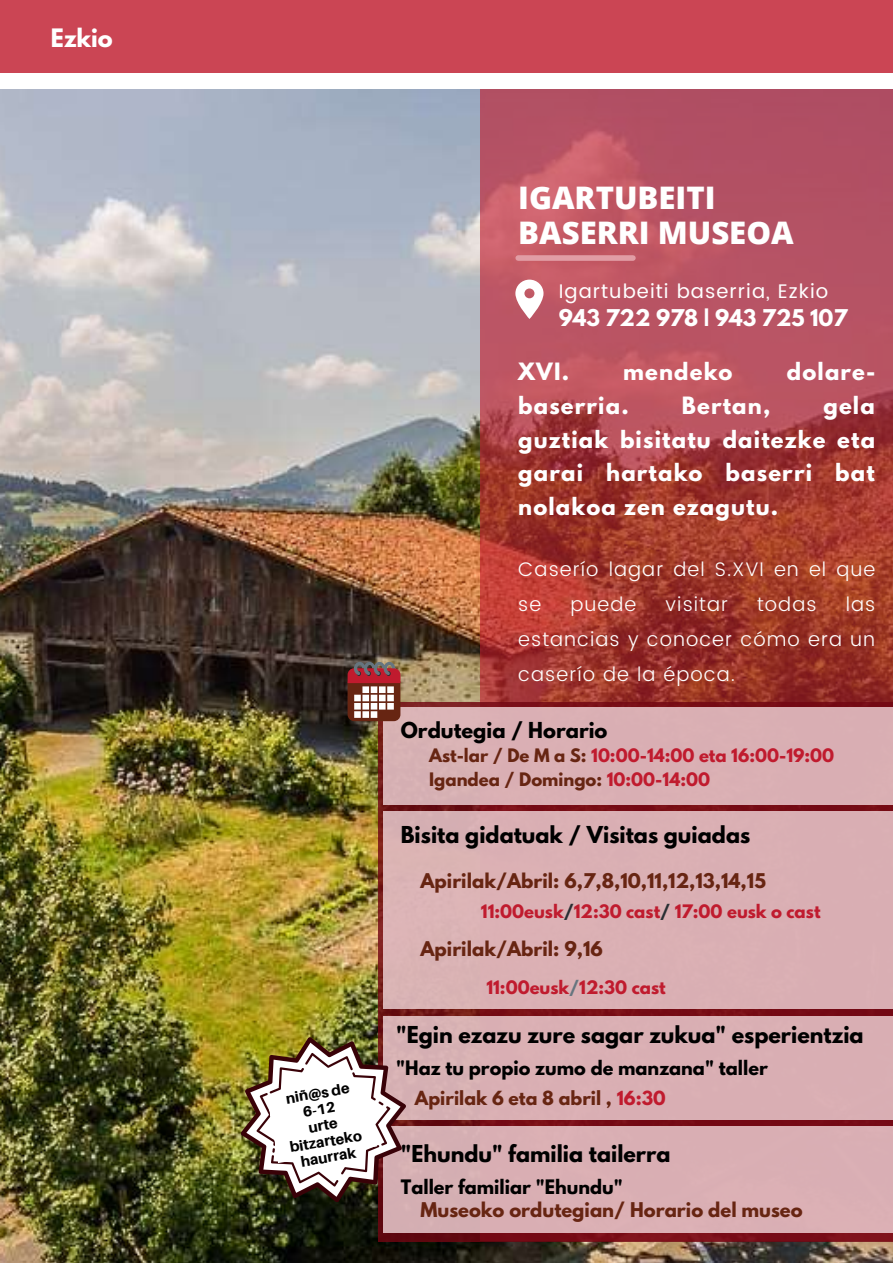
<style>
.page{position:relative;width:893px;height:1264px;background:#fff}
.page>*{position:absolute;margin:0;border:0;box-sizing:border-box;transform-origin:0 0}
.t1{font:800 31.05px/35px "Open Sans";color:#fff}
.t2{font:700 22.5px "League Spartan";color:#fff}
.t3{font:700 21.15px/33.8px "League Spartan";letter-spacing:.055em;color:#fff;text-align:justify}
.t4{font:700 20.7px "League Spartan";color:#000}
.t5{font:700 20.4px "League Spartan";color:#fff}
.t6{font:300 19.65px/34.8px "Poppins";letter-spacing:.055em;color:#fff}
.t7{font:19.65px "Poppins";letter-spacing:.055em;color:#fff}
.t8{font:700 19.5px "League Spartan";color:#000}
.t9{font:700 18px "League Spartan";color:#672512}
.t10{font:700 17.7px "League Spartan";color:#000}
.t11{font:700 17.25px "League Spartan";color:#672512}
.t12{font:700 16.5px/23.9px "League Spartan";color:#c01b2e}
.t13{font:800 14.7px/16.2px "Aileron";color:#000;text-align:center}
.s1{color:#672512}
.s2{color:#292f33}
.s3{color:#66757f}
.s4{color:#c01b2e}
</style>
<div class="page">
<div style="left:0;top:0;width:892px;height:73px;background:#cb4554"></div>
<img style="left:0;top:89px;width:892px;height:1173px">
<svg style="left:479px;top:89px;width:413px;height:612px;background:#ae474b"></svg>
<div style="left:518px;top:255px;width:115px;height:6px;background:#e19da5"></div>
<svg style="left:515px;top:279px;width:28px;height:40px"></svg>
<svg style="left:379px;top:701px;width:513px;height:540px;background:#7b181f"></svg>
<div style="left:383px;top:811px;width:509px;height:197px;background:#dab0b3"></div>
<div style="left:383px;top:1015px;width:509px;height:104px;background:#d9afb3"></div>
<div style="left:383px;top:1126px;width:509px;height:107px;background:#d9aeb3"></div>
<img style="left:227px;top:1023px;width:193px;height:193px">
<div style="left:383px;top:707px;width:509px;height:98px;background:#d9afb3"></div>
<svg style="left:347px;top:662px;width:53px;height:59px"></svg>
<h2 class="t2" style="left:51px;top:27px;width:63px">Ezkio</h2>
<p class="t13" style="left:280px;top:1091px;width:74px;rotate:-10deg">niñ@s de<br>6-12<br>urte bitzarteko haurrak</p>
<h1 class="t1" style="left:518px;top:179px;width:277px">IGARTUBEITI<br>BASERRI MUSEOA</h1>
<p class="t7" style="left:558px;top:279px;width:271px">Igartubeiti baserria, Ezkio</p>
<p class="t5" style="left:558px;top:308px;width:290px">943 722 978 | 943 725 107</p>
<p class="t3" style="left:518px;top:357px;width:52px">XVI.</p>
<p class="t3" style="left:623px;top:357px;width:111px">mendeko</p>
<p class="t3" style="left:786px;top:357px;width:90px">dolare-</p>
<p class="t3" style="left:518px;top:391px;width:112px">baserria.</p>
<p class="t3" style="left:681px;top:391px;width:90px">Bertan,</p>
<p class="t3" style="left:518px;top:391px;width:358px;text-indent:305px">gela guztiak bisitatu daitezke eta garai hartako baserri bat nolakoa zen ezagutu.</p>
<p class="t6" style="left:518px;top:551px;width:358px">Caserío lagar del S.XVI en el que se</p>
<p class="t6" style="left:570px;top:586px;width:67px">puede</p>
<p class="t6" style="left:665px;top:586px;width:64px">visitar</p>
<p class="t6" style="left:757px;top:586px;width:61px">todas</p>
<p class="t6" style="left:518px;top:586px;width:358px;text-align:justify;text-indent:327px">las estancias y conocer cómo era un caserío de la época.</p>
<p class="t8" style="left:401px;top:720px;width:208px">Ordutegia / Horario</p>
<p class="t12" style="left:429px;top:745px;width:406px"><span class="s1">Ast-lar / De M a S:</span> 10:00-14:00 eta 16:00-19:00<br><span class="s1">Igandea / Domingo:</span> 10:00-14:00</p>
<p class="t4" style="left:401px;top:824px;width:351px">Bisita gidatuak / Visitas guiadas</p>
<p class="t9" style="left:420px;top:871px;width:347px">Apirilak/Abril: 6,7,8,10,11,12,13,14,15</p>
<p class="t12" style="left:481px;top:901px;width:341px">11:00eusk<span class="s2">/</span>12:30 cast<span class="s2">/</span> 17:00 eusk o cast</p>
<p class="t9" style="left:420px;top:940px;width:184px">Apirilak/Abril: 9,16</p>
<p class="t12" style="left:486px;top:977px;width:181px">11:00eusk<span class="s3">/</span>12:30 cast</p>
<p class="t4" style="left:396px;top:1024px;width:469px">"Egin ezazu zure sagar zukua" esperientzia</p>
<p class="t10" style="left:396px;top:1058px;width:373px">"Haz tu propio zumo de manzana" taller</p>
<p class="t11" style="left:415px;top:1089px;width:252px">Apirilak 6 eta 8 abril , <span class="s4">16:30</span></p>
<p class="t4" style="left:401px;top:1143px;width:271px">"Ehundu" familia tailerra</p>
<p class="t10" style="left:401px;top:1177px;width:223px">Taller familiar "Ehundu"</p>
<p class="t9" style="left:420px;top:1201px;width:383px">Museoko ordutegian/ Horario del museo</p>
</div>
